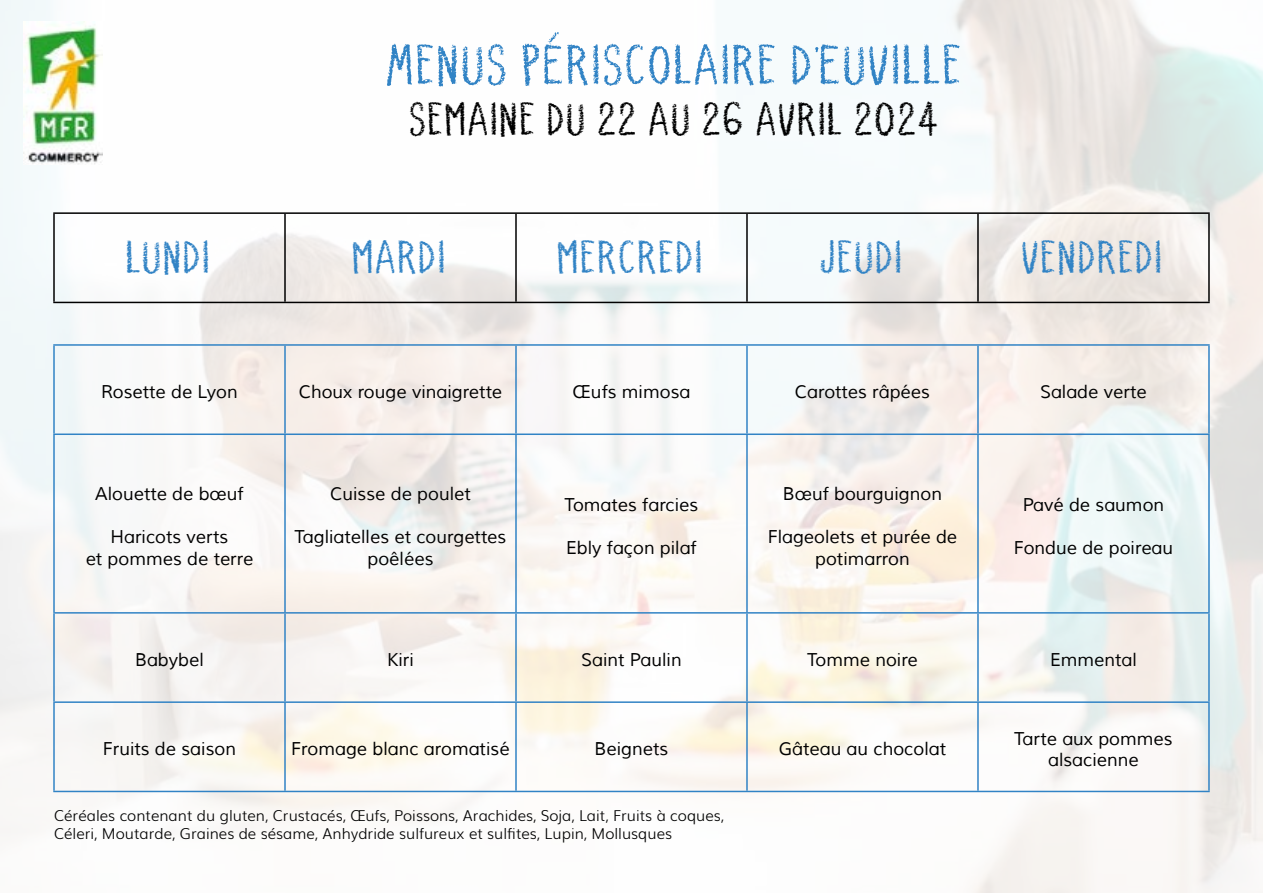
<style>
.page{position:relative;width:1263px;height:893px;background:#fff}
.page>*{position:absolute;margin:0;border:0;box-sizing:border-box;transform-origin:0 0}
.t1{font:51px "Very Simple Chalk";color:#3183c5}
.t2{font:42px "Very Simple Chalk";color:#3183c5}
.t3{font:42px "Very Simple Chalk";color:#000}
.t4{font:18px/21.6px "Muli";color:#000;text-align:center}
.t5{font:300 15px/18px "Muli";color:#000}
.s1{font-family:"Chalk Board"}
</style>
<div class="page">
<img style="left:24px;top:22px;width:78px;height:143px">
<hr style="left:53px;top:212px;width:232px;height:2px;background:#000">
<hr style="left:53px;top:214px;width:2px;height:88px;background:#000">
<hr style="left:285px;top:212px;width:231px;height:2px;background:#000">
<hr style="left:284px;top:214px;width:2px;height:88px;background:#000">
<hr style="left:516px;top:212px;width:231px;height:2px;background:#000">
<hr style="left:515px;top:214px;width:2px;height:88px;background:#000">
<hr style="left:747px;top:212px;width:231px;height:2px;background:#000">
<hr style="left:746px;top:214px;width:2px;height:88px;background:#000">
<hr style="left:978px;top:212px;width:232px;height:2px;background:#000">
<hr style="left:977px;top:214px;width:2px;height:88px;background:#000">
<hr style="left:1208px;top:214px;width:2px;height:88px;background:#000">
<hr style="left:53px;top:302px;width:232px;height:1px;background:#000">
<hr style="left:285px;top:302px;width:231px;height:1px;background:#000">
<hr style="left:516px;top:302px;width:231px;height:1px;background:#000">
<hr style="left:747px;top:302px;width:231px;height:1px;background:#000">
<hr style="left:978px;top:302px;width:232px;height:1px;background:#000">
<hr style="left:53px;top:344px;width:232px;height:2px;background:#3183c5">
<hr style="left:53px;top:346px;width:2px;height:87px;background:#3183c5">
<hr style="left:285px;top:344px;width:231px;height:2px;background:#3183c5">
<hr style="left:284px;top:346px;width:2px;height:87px;background:#3183c5">
<hr style="left:516px;top:344px;width:231px;height:2px;background:#3183c5">
<hr style="left:515px;top:346px;width:2px;height:87px;background:#3183c5">
<hr style="left:747px;top:344px;width:231px;height:2px;background:#3183c5">
<hr style="left:746px;top:346px;width:2px;height:87px;background:#3183c5">
<hr style="left:978px;top:344px;width:232px;height:2px;background:#3183c5">
<hr style="left:977px;top:346px;width:2px;height:87px;background:#3183c5">
<hr style="left:1208px;top:346px;width:2px;height:87px;background:#3183c5">
<hr style="left:53px;top:433px;width:232px;height:2px;background:#3183c5">
<hr style="left:53px;top:435px;width:2px;height:177px;background:#3183c5">
<hr style="left:285px;top:433px;width:231px;height:2px;background:#3183c5">
<hr style="left:284px;top:435px;width:2px;height:177px;background:#3183c5">
<hr style="left:516px;top:433px;width:231px;height:2px;background:#3183c5">
<hr style="left:515px;top:435px;width:2px;height:177px;background:#3183c5">
<hr style="left:747px;top:433px;width:231px;height:2px;background:#3183c5">
<hr style="left:746px;top:435px;width:2px;height:177px;background:#3183c5">
<hr style="left:978px;top:433px;width:232px;height:2px;background:#3183c5">
<hr style="left:977px;top:435px;width:2px;height:177px;background:#3183c5">
<hr style="left:1208px;top:435px;width:2px;height:177px;background:#3183c5">
<hr style="left:53px;top:612px;width:232px;height:2px;background:#3183c5">
<hr style="left:53px;top:614px;width:2px;height:87px;background:#3183c5">
<hr style="left:285px;top:612px;width:231px;height:2px;background:#3183c5">
<hr style="left:284px;top:614px;width:2px;height:87px;background:#3183c5">
<hr style="left:516px;top:612px;width:231px;height:2px;background:#3183c5">
<hr style="left:515px;top:614px;width:2px;height:87px;background:#3183c5">
<hr style="left:747px;top:612px;width:231px;height:2px;background:#3183c5">
<hr style="left:746px;top:614px;width:2px;height:87px;background:#3183c5">
<hr style="left:978px;top:612px;width:232px;height:2px;background:#3183c5">
<hr style="left:977px;top:614px;width:2px;height:87px;background:#3183c5">
<hr style="left:1208px;top:614px;width:2px;height:87px;background:#3183c5">
<hr style="left:53px;top:701px;width:232px;height:2px;background:#3183c5">
<hr style="left:53px;top:703px;width:2px;height:88px;background:#3183c5">
<hr style="left:285px;top:701px;width:231px;height:2px;background:#3183c5">
<hr style="left:284px;top:703px;width:2px;height:88px;background:#3183c5">
<hr style="left:516px;top:701px;width:231px;height:2px;background:#3183c5">
<hr style="left:515px;top:703px;width:2px;height:88px;background:#3183c5">
<hr style="left:747px;top:701px;width:231px;height:2px;background:#3183c5">
<hr style="left:746px;top:703px;width:2px;height:88px;background:#3183c5">
<hr style="left:978px;top:701px;width:232px;height:2px;background:#3183c5">
<hr style="left:977px;top:703px;width:2px;height:88px;background:#3183c5">
<hr style="left:1208px;top:703px;width:2px;height:88px;background:#3183c5">
<hr style="left:53px;top:791px;width:232px;height:1px;background:#3183c5">
<hr style="left:285px;top:791px;width:231px;height:1px;background:#3183c5">
<hr style="left:516px;top:791px;width:231px;height:1px;background:#3183c5">
<hr style="left:747px;top:791px;width:231px;height:1px;background:#3183c5">
<hr style="left:978px;top:791px;width:232px;height:1px;background:#3183c5">
<h1 class="t1" style="left:387px;top:32px;width:579px">MENUS PÉRISCOLAIRE D<span class="s1">’</span>EUVILLE</h1>
<h2 class="t3" style="left:410px;top:91px;width:533px">SEMAINE DU 22 AU 26 AVRIL 2024</h2>
<h2 class="t2" style="left:127px;top:229px;width:87px">LUNDI</h2>
<h2 class="t2" style="left:353px;top:229px;width:96px">MARDI</h2>
<h2 class="t2" style="left:558px;top:229px;width:148px">MERCREDI</h2>
<h2 class="t2" style="left:820px;top:229px;width:85px">JEUDI</h2>
<h2 class="t2" style="left:1022px;top:229px;width:144px">VENDREDI</h2>
<p class="t4" style="left:101px;top:382px;width:138px">Rosette de Lyon</p>
<p class="t4" style="left:299px;top:382px;width:205px">Choux rouge vinaigrette</p>
<p class="t4" style="left:572px;top:382px;width:119px">Œufs mimosa</p>
<p class="t4" style="left:795px;top:382px;width:137px">Carottes râpées</p>
<p class="t4" style="left:1040px;top:382px;width:108px">Salade verte</p>
<p class="t4" style="left:95px;top:483px;width:150px">Alouette de bœuf</p>
<p class="t4" style="left:86px;top:526px;width:169px">Haricots verts<br>et pommes de terre</p>
<p class="t4" style="left:330px;top:483px;width:142px">Cuisse de poulet</p>
<p class="t4" style="left:295px;top:526px;width:213px">Tagliatelles et courgettes poêlées</p>
<p class="t4" style="left:565px;top:494px;width:135px">Tomates farcies</p>
<p class="t4" style="left:566px;top:537px;width:132px">Ebly façon pilaf</p>
<p class="t4" style="left:783px;top:483px;width:161px">Bœuf bourguignon</p>
<p class="t4" style="left:768px;top:526px;width:191px">Flageolets et purée de potimarron</p>
<p class="t4" style="left:1023px;top:494px;width:143px">Pavé de saumon</p>
<p class="t4" style="left:1014px;top:537px;width:161px">Fondue de poireau</p>
<p class="t4" style="left:135px;top:649px;width:70px">Babybel</p>
<p class="t4" style="left:387px;top:649px;width:28px">Kiri</p>
<p class="t4" style="left:581px;top:649px;width:102px">Saint Paulin</p>
<p class="t4" style="left:807px;top:649px;width:112px">Tomme noire</p>
<p class="t4" style="left:1050px;top:649px;width:88px">Emmental</p>
<p class="t4" style="left:103px;top:739px;width:135px">Fruits de saison</p>
<p class="t4" style="left:291px;top:739px;width:220px">Fromage blanc aromatisé</p>
<p class="t4" style="left:594px;top:739px;width:75px">Beignets</p>
<p class="t4" style="left:779px;top:739px;width:169px">Gâteau au chocolat</p>
<p class="t4" style="left:1014px;top:728px;width:160px">Tarte aux pommes alsacienne</p>
<p class="t5" style="left:54px;top:805px;width:672px">Céréales contenant du gluten, Crustacés, Œufs, Poissons, Arachides, Soja, Lait, Fruits à coques,<br>Céleri, Moutarde, Graines de sésame, Anhydride sulfureux et sulfites, Lupin, Mollusques</p>
</div>
